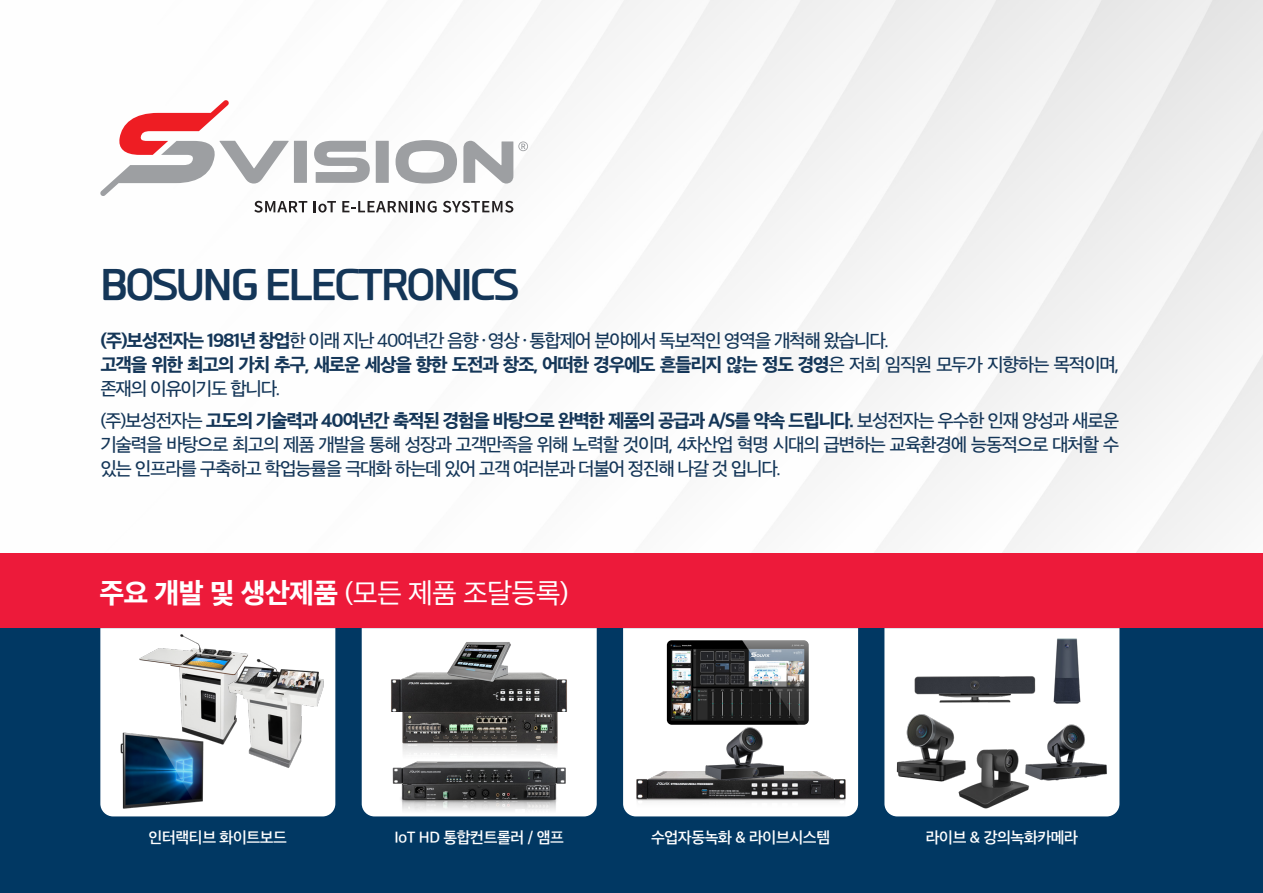
<style>
.page{position:relative;width:1263px;height:893px;background:#fff}
.page>*{position:absolute;margin:0;border:0;box-sizing:border-box;transform-origin:0 0}
.t1{font:700 38.25px "paybooc OTF Extra";letter-spacing:-.05em;color:#143658}
.t2{font:27px "SD Gothic Neoa d Rg";letter-spacing:-.025em;color:#fff}
.t3{font:18px/24px "SD Gothic Neoa e Md";letter-spacing:-.07em;color:#143658;text-align:justify}
.t4{font:18px/24px "SD Gothic Neoa h Ex Bd";letter-spacing:-.07em;color:#143658}
.t5{font:15px "SD Gothic Neoa f Sm";letter-spacing:-.025em;color:#fff}
.s1{font-family:"SD Gothic Neoa h Ex Bd"}
.s2{font-family:"Rix Go PM"}
.s3{font-family:"SD Gothic Neoa e Md"}
</style>
<div class="page">
<img style="left:307px;top:0;width:956px;height:553px">
<div style="left:0;top:553px;width:1263px;height:340px;background:#013863"></div>
<div style="left:0;top:553px;width:1263px;height:75px;background:#ed1a3a"></div>
<div style="left:100px;top:628px;width:235px;height:188px;background:#fff"></div>
<div style="left:623px;top:628px;width:235px;height:188px;background:#fff"></div>
<div style="left:362px;top:628px;width:235px;height:188px;background:#fff"></div>
<div style="left:884px;top:628px;width:235px;height:188px;background:#fff"></div>
<img style="left:137px;top:633px;width:118px;height:114px">
<img style="left:121px;top:730px;width:84px;height:81px">
<img style="left:227px;top:657px;width:109px;height:113px">
<img style="left:912px;top:674px;width:125px;height:28px">
<img style="left:1049px;top:633px;width:36px;height:76px">
<img style="left:951px;top:745px;width:84px;height:68px">
<img style="left:1024px;top:722px;width:85px;height:62px">
<img style="left:894px;top:712px;width:74px;height:71px">
<img style="left:667px;top:640px;width:142px;height:85px">
<svg style="left:633px;top:769px;width:214px;height:3px"></svg>
<img style="left:630px;top:772px;width:221px;height:41px">
<img style="left:704px;top:725px;width:81px;height:59px">
<img style="left:394px;top:711px;width:171px;height:50px">
<img style="left:390px;top:671px;width:178px;height:40px">
<img style="left:445px;top:640px;width:68px;height:44px">
<img style="left:390px;top:761px;width:178px;height:54px">
<svg style="left:314px;top:201px;width:22px;height:12px"></svg>
<svg style="left:342px;top:201px;width:95px;height:12px"></svg>
<svg style="left:443px;top:201px;width:70px;height:12px"></svg>
<svg style="left:100px;top:100px;width:207px;height:113px"></svg>
<div style="left:294px;top:141px;width:13px;height:42px;background:#9d9fa2"></div>
<div style="left:376px;top:141px;width:13px;height:42px;background:#9d9fa2"></div>
<svg style="left:396px;top:140px;width:61px;height:44px"></svg>
<svg style="left:463px;top:141px;width:65px;height:43px"></svg>
<svg style="left:314px;top:141px;width:56px;height:42px"></svg>
<p class="t1" style="left:100px;top:262px;width:420px">BOSUNG ELECTRONICS</p>
<p class="t3" style="left:100px;top:328px;width:791px"><span class="s1">(주)보성전자는 1981년 창업</span>한 이래 지난 40여년간 음향<span class="s2">·</span>영상<span class="s2">·</span>통합제어 분야에서 독보적인 영역을 개척해 왔습니다.</p>
<p class="t4" style="left:100px;top:352px;width:1020px">고객을 위한 최고의 가치 추구, 새로운 세상을 향한 도전과 창조, 어떠한 경우에도 흔들리지 않는 정도 경영<span class="s3">은 저희 임직원 모두가 지향하는 목적이며, 존재의 이유이기도 합니다.</span></p>
<p class="t3" style="left:100px;top:409px;width:1020px">(주)보성전자는 <span class="s1">고도의 기술력과 40여년간 축적된 경험을 바탕으로 완벽한 제품의 공급과 A/S를 약속 드립니다.</span> 보성전자는 우수한 인재 양성과 새로운 기술력을 바탕으로 최고의 제품 개발을 통해 성장과 고객만족을 위해 노력할 것이며, 4차산업 혁명 시대의 급변하는 교육환경에 능동적으로 대처할 수 있는 인프라를 구축하고 학업능률을 극대화 하는데 있어 고객 여러분과 더불어 정진해 나갈 것 입니다.</p>
<p class="t2" style="left:99px;top:579px;width:471px"><span class="s1">주요 개발 및 생산제품</span> (모든 제품 조달등록)</p>
<p class="t5" style="left:149px;top:830px;width:140px">인터랙티브 화이트보드</p>
<p class="t5" style="left:394px;top:830px;width:171px">IoT HD 통합컨트롤러 / 앰프</p>
<p class="t5" style="left:651px;top:830px;width:181px">수업자동녹화 &amp; 라이브시스템</p>
<p class="t5" style="left:926px;top:830px;width:154px">라이브 &amp; 강의녹화카메라</p>
</div>
